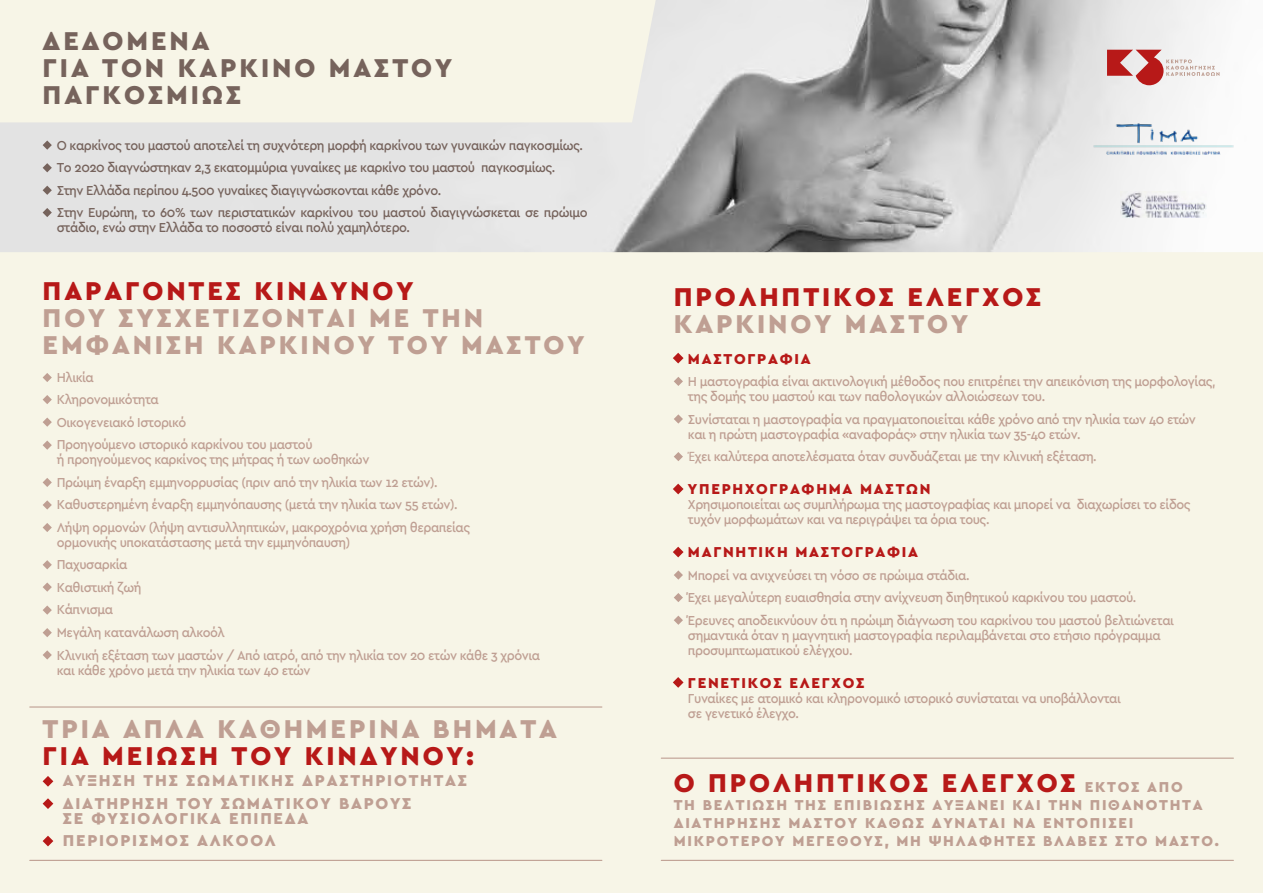
<style>
.page{position:relative;width:1263px;height:893px;background:#fff}
.page>*{position:absolute;margin:0;border:0;box-sizing:border-box;transform-origin:0 0}
.t1{font:900 27px "Cera GR";letter-spacing:.11em;color:#b71918}
.t2{font:900 27px/27px "Cera GR";letter-spacing:.11em;color:#bf9f93}
.t3{font:900 27px/27px "Cera GR";letter-spacing:.11em;color:#76635c}
.t4{font:900 16.5px/22.5px "Cera GR";letter-spacing:.105em;color:#bf9f93}
.t5{font:900 15px/18px "Cera GR";letter-spacing:.115em;color:#bf9f93}
.t6{font:900 15px "Cera GR";letter-spacing:.115em;color:#b71918}
.t7{font:500 13.65px/22.5px "Cera GR";letter-spacing:-.035em;color:#bf9f93;scale:.95 1}
.t8{font:500 13.65px/22.5px "Cera GR";letter-spacing:-.035em;color:#76635c;scale:.95 1}
.s1{font-family:"Myriad Pro";font-weight:400}
.s2{font-size:15px;color:#bf9f93}
</style>
<div class="page">
<div style="left:631px;top:0;width:632px;height:893px;background:#f7f5e7"></div>
<div style="left:0;top:0;width:631px;height:893px;background:#f7f5e7"></div>
<img style="left:0;top:0;width:1263px;height:252px">
<svg style="left:1107px;top:50px;width:112px;height:35px"></svg>
<img style="left:1090px;top:120px;width:146px;height:34px">
<img style="left:1120px;top:192px;width:86px;height:26px">
<svg style="left:43px;top:140px;width:9px;height:10px"></svg>
<svg style="left:43px;top:163px;width:9px;height:9px"></svg>
<svg style="left:43px;top:186px;width:9px;height:9px"></svg>
<svg style="left:43px;top:208px;width:9px;height:9px"></svg>
<svg style="left:43px;top:373px;width:9px;height:9px"></svg>
<svg style="left:43px;top:395px;width:9px;height:9px"></svg>
<svg style="left:43px;top:418px;width:9px;height:9px"></svg>
<svg style="left:43px;top:441px;width:9px;height:9px"></svg>
<svg style="left:43px;top:478px;width:9px;height:9px"></svg>
<svg style="left:43px;top:500px;width:9px;height:10px"></svg>
<svg style="left:43px;top:523px;width:9px;height:9px"></svg>
<svg style="left:43px;top:560px;width:9px;height:9px"></svg>
<svg style="left:43px;top:582px;width:9px;height:10px"></svg>
<svg style="left:43px;top:605px;width:9px;height:10px"></svg>
<svg style="left:43px;top:628px;width:9px;height:9px"></svg>
<svg style="left:43px;top:650px;width:9px;height:10px"></svg>
<svg style="left:43px;top:776px;width:10px;height:11px"></svg>
<svg style="left:43px;top:798px;width:10px;height:11px"></svg>
<svg style="left:43px;top:836px;width:10px;height:10px"></svg>
<svg style="left:674px;top:377px;width:9px;height:9px"></svg>
<svg style="left:673px;top:353px;width:10px;height:10px"></svg>
<svg style="left:673px;top:484px;width:10px;height:10px"></svg>
<svg style="left:673px;top:547px;width:10px;height:10px"></svg>
<svg style="left:673px;top:677px;width:10px;height:11px"></svg>
<svg style="left:674px;top:414px;width:9px;height:10px"></svg>
<svg style="left:674px;top:452px;width:9px;height:9px"></svg>
<svg style="left:674px;top:570px;width:9px;height:10px"></svg>
<svg style="left:674px;top:593px;width:9px;height:9px"></svg>
<svg style="left:674px;top:616px;width:9px;height:9px"></svg>
<hr style="left:661px;top:758px;width:572px;height:1px;background:#bf9f93">
<hr style="left:661px;top:860px;width:572px;height:1px;background:#bf9f93">
<hr style="left:30px;top:706px;width:572px;height:2px;background:#bf9f93">
<hr style="left:30px;top:860px;width:572px;height:1px;background:#bf9f93">
<h1 class="t3" style="left:43px;top:28px;width:411px">ΔΕΔΟΜΕΝΑ<br>ΓΙΑ ΤΟΝ ΚΑΡΚΙΝΟ ΜΑΣΤΟΥ<br>ΠΑΓΚΟΣΜΙΩΣ</h1>
<p class="t8" style="left:57px;top:134px;width:560px">Ο καρκίνος του μαστού αποτελεί τη συχνότερη μορφή καρκίνου των γυναικών παγκοσμίως.<br>Το 2020 διαγνώστηκαν 2,3 εκατομμύρια γυναίκες με καρκίνο του μαστού παγκοσμίως.<br>Στην Ελλάδα περίπου 4.500 γυναίκες διαγιγνώσκονται κάθε χρόνο.<br>Στην Ευρώπη, το 60% των περιστατικών καρκίνου του μαστού διαγιγνώσκεται σε πρώιμο</p>
<p class="t8" style="left:57px;top:217px;width:373px">στάδιο, ενώ στην Ελλάδα το ποσοστό είναι πολύ χαμηλότερο.</p>
<h1 class="t1" style="left:43px;top:278px;width:372px">ΠΑΡΑΓΟΝΤΕΣ ΚΙΝΔΥΝΟΥ</h1>
<h1 class="t2" style="left:43px;top:305px;width:543px">ΠΟΥ ΣΥΣΧΕΤΙΖΟΝΤΑΙ ΜΕ ΤΗΝ<br>ΕΜΦΑΝΙΣΗ ΚΑΡΚΙΝΟΥ ΤΟΥ ΜΑΣΤΟΥ</h1>
<p class="t7" style="left:57px;top:367px;width:271px">Ηλικία<br>Κληρονομικότητα<br>Οικογενειακό Ιστορικό<br>Προηγούμενο ιστορικό καρκίνου του μαστού</p>
<p class="t7" style="left:57px;top:449px;width:437px">ή προηγούμενος καρκίνος της μήτρας ή των ωοθηκών<br>Πρώιμη έναρξη εμμηνορρυσίας (πριν από την ηλικία των 12 ετών).<br>Καθυστερημένη έναρξη εμμηνόπαυσης (μετά την ηλικία των 55 ετών).<br>Λήψη ορμονών (λήψη αντισυλληπτικών, μακροχρόνια χρήση θεραπείας</p>
<p class="t7" style="left:57px;top:532px;width:510px">ορμονικής υποκατάστασης μετά την εμμηνόπαυση)<br>Παχυσαρκία<br>Καθιστική ζωή<br>Κάπνισμα<br>Μεγάλη κατανάλωση αλκοόλ<br>Κλινική εξέταση των μαστών / Από ιατρό, από την ηλικία τον 20 ετών κάθε 3 χρόνια</p>
<p class="t7" style="left:57px;top:659px;width:269px">και κάθε χρόνο μετά την ηλικία των 40 ετών</p>
<h1 class="t2" style="left:43px;top:716px;width:516px">ΤΡΙΑ ΑΠΛΑ ΚΑΘΗΜΕΡΙΝΑ ΒΗΜΑΤΑ</h1>
<h1 class="t1" style="left:43px;top:743px;width:433px">ΓΙΑ ΜΕΙΩΣΗ ΤΟΥ ΚΙΝΔΥΝΟΥ:</h1>
<p class="t4" style="left:63px;top:770px;width:406px">ΑΥΞΗΣΗ ΤΗΣ ΣΩΜΑΤΙΚΗΣ ΔΡΑΣΤΗΡΙΟΤΗΤΑΣ<br>ΔΙΑΤΗΡΗΣΗ ΤΟΥ ΣΩΜΑΤΙΚΟΥ ΒΑΡΟΥΣ</p>
<p class="t4" style="left:63px;top:808px;width:247px">ΣΕ ΦΥΣΙΟΛΟΓΙΚΑ ΕΠΙΠΕΔΑ<br>ΠΕΡΙΟΡΙΣΜΟΣ ΑΛΚΟΟΛ</p>
<h1 class="t1" style="left:674px;top:284px;width:369px">ΠΡΟΛΗΠΤΙΚΟΣ ΕΛΕΓΧΟΣ</h1>
<h1 class="t2" style="left:674px;top:311px;width:296px">ΚΑΡΚΙΝΟΥ ΜΑΣΤΟΥ</h1>
<p class="t6" style="left:688px;top:351px;width:124px">ΜΑΣΤΟΓΡΑΦΙΑ</p>
<p class="t7" style="left:688px;top:374px;width:557px;line-height:15px">Η μαστογραφία είναι ακτινολογική μέθοδος που επιτρέπει την απεικόνιση της μορφολογίας, της δομής του μαστού και των παθολογικών αλλοιώσεων του.</p>
<p class="t7" style="left:688px;top:412px;width:536px;line-height:15px">Συνίσταται η μαστογραφία να πραγματοποιείται κάθε χρόνο από την ηλικία των 40 ετών και η πρώτη μαστογραφία «αναφοράς» στην ηλικία των 35-40 ετών.</p>
<p class="t7" style="left:688px;top:446px;width:432px"><span class="s1">Έ</span>χει καλύτερα αποτελέσματα όταν συνδυάζεται με την κλινική εξέταση.</p>
<p class="t6" style="left:688px;top:482px;width:244px">ΥΠΕΡΗΧΟΓΡΑΦΗΜΑ ΜΑΣΤΩΝ</p>
<p class="t7" style="left:688px;top:497px;width:531px;line-height:15px">Χρησιμοποιείται ως συμπλήρωμα της μαστογραφίας και μπορεί να διαχωρίσει το είδος τυχόν μορφωμάτων και να περιγράψει τα όρια τους.</p>
<p class="t6" style="left:688px;top:545px;width:232px">ΜΑΓΝΗΤΙΚΗ ΜΑΣΤΟΓΡΑΦΙΑ</p>
<p class="t7" style="left:688px;top:564px;width:513px">Μπορεί να ανιχνεύσει τη νόσο σε πρώιμα στάδια.<br>Έχει μεγαλύτερη ευαισθησία στην ανίχνευση διηθητικού καρκίνου του μαστού.<br>Έρευνες αποδεικνύουν ότι η πρώιμη διάγνωση του καρκίνου του μαστού βελτιώνεται</p>
<p class="t7" style="left:688px;top:628px;width:499px;line-height:15px">σημαντικά όταν η μαγνητική μαστογραφία περιλαμβάνεται στο ετήσιο πρόγραμμα προσυμπτωματικού ελέγχου.</p>
<p class="t6" style="left:688px;top:675px;width:178px">ΓΕΝΕΤΙΚΟΣ ΕΛΕΓΧΟΣ</p>
<p class="t7" style="left:688px;top:691px;width:457px;line-height:15px">Γυναίκες με ατομικό και κληρονομικό ιστορικό συνίσταται να υποβάλλονται σε γενετικό έλεγχο.</p>
<h1 class="t1" style="left:674px;top:771px;width:510px">Ο ΠΡΟΛΗΠΤΙΚΟΣ ΕΛΕΓΧΟΣ <span class="s2">ΕΚΤΟΣ ΑΠΟ</span></h1>
<p class="t5" style="left:674px;top:797px;width:546px">ΤΗ ΒΕΛΤΙΩΣΗ ΤΗΣ ΕΠΙΒΙΩΣΗΣ ΑΥΞΑΝΕΙ ΚΑΙ ΤΗΝ ΠΙΘΑΝΟΤΗΤΑ<br>ΔΙΑΤΗΡΗΣΗΣ ΜΑΣΤΟΥ ΚΑΘΩΣ ΔΥΝΑΤΑΙ ΝΑ ΕΝΤΟΠΙΣΕΙ<br>ΜΙΚΡΟΤΕΡΟΥ ΜΕΓΕΘΟΥΣ, ΜΗ ΨΗΛΑΦΗΤΕΣ ΒΛΑΒΕΣ ΣΤΟ ΜΑΣΤΟ.</p>
</div>
